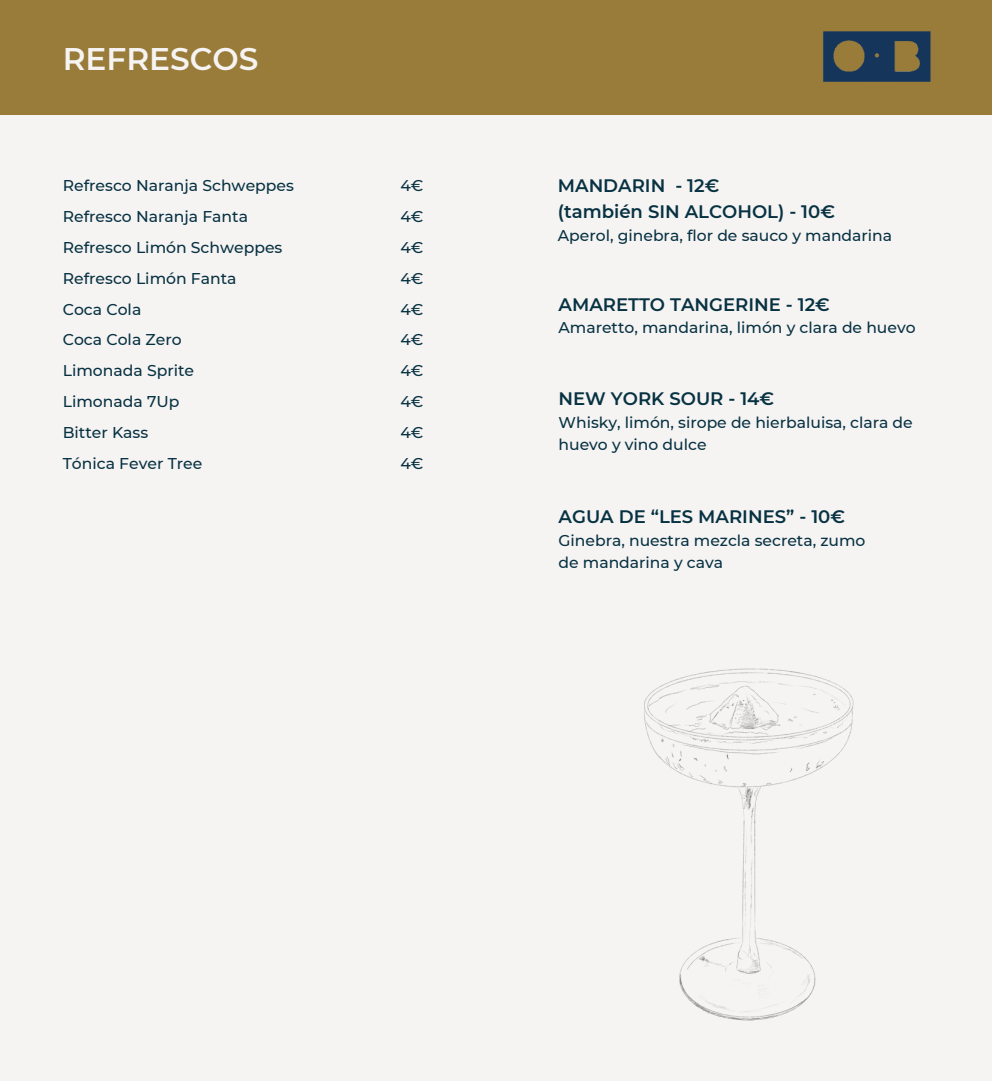
<style>
.page{position:relative;width:992px;height:1081px;background:#f6f3f3}
.page>*{position:absolute;margin:0;border:0;box-sizing:border-box;transform-origin:0 0}
.t1{font:600 31.25px "Montserrat";color:#f6f3f3}
.t2{font:600 18.12px "Montserrat";color:#073242}
.t3{font:500 15.62px/22.5px "Montserrat";color:#073242}
</style>
<div class="page">
<div style="left:0;top:0;width:992px;height:115px;background:#997c39"></div>
<img style="left:823px;top:31px;width:108px;height:51px">
<img style="left:644px;top:668px;width:210px;height:353px">
<p class="t1" style="left:63px;top:40px;width:197px">REFRESCOS</p>
<p class="t3" style="left:63px;top:174px;width:233px">Refresco Naranja Schweppes</p>
<p class="t3" style="left:63px;top:205px;width:187px">Refresco Naranja Fanta</p>
<p class="t3" style="left:63px;top:236px;width:221px">Refresco Limón Schweppes</p>
<p class="t3" style="left:63px;top:267px;width:175px">Refresco Limón Fanta</p>
<p class="t3" style="left:63px;top:298px;width:80px">Coca Cola</p>
<p class="t3" style="left:63px;top:329px;width:120px">Coca Cola Zero</p>
<p class="t3" style="left:63px;top:360px;width:133px">Limonada Sprite</p>
<p class="t3" style="left:63px;top:390px;width:118px">Limonada 7Up</p>
<p class="t3" style="left:63px;top:421px;width:87px">Bitter Kass</p>
<p class="t3" style="left:63px;top:452px;width:141px">Tónica Fever Tree</p>
<p class="t3" style="left:400px;top:174px;width:24px">4€</p>
<p class="t3" style="left:400px;top:205px;width:24px">4€</p>
<p class="t3" style="left:400px;top:236px;width:24px">4€</p>
<p class="t3" style="left:400px;top:267px;width:24px">4€</p>
<p class="t3" style="left:400px;top:298px;width:24px">4€</p>
<p class="t3" style="left:400px;top:329px;width:24px">4€</p>
<p class="t3" style="left:400px;top:360px;width:24px">4€</p>
<p class="t3" style="left:400px;top:390px;width:24px">4€</p>
<p class="t3" style="left:400px;top:421px;width:24px">4€</p>
<p class="t3" style="left:400px;top:452px;width:24px">4€</p>
<p class="t2" style="left:558px;top:175px;width:163px">MANDARIN - 12€</p>
<p class="t2" style="left:558px;top:201px;width:279px">(también SIN ALCOHOL) - 10€</p>
<p class="t3" style="left:558px;top:224px;width:336px">Aperol, ginebra, flor de sauco y mandarina</p>
<p class="t2" style="left:559px;top:293px;width:273px">AMARETTO TANGERINE - 12€</p>
<p class="t3" style="left:559px;top:316px;width:359px">Amaretto, mandarina, limón y clara de huevo</p>
<p class="t2" style="left:559px;top:388px;width:217px">NEW YORK SOUR - 14€</p>
<p class="t3" style="left:559px;top:411px;width:356px">Whisky, limón, sirope de hierbaluisa, clara de huevo y vino dulce</p>
<p class="t2" style="left:559px;top:506px;width:288px">AGUA DE “LES MARINES” - 10€</p>
<p class="t3" style="left:559px;top:529px;width:308px">Ginebra, nuestra mezcla secreta, zumo de mandarina y cava</p>
</div>
